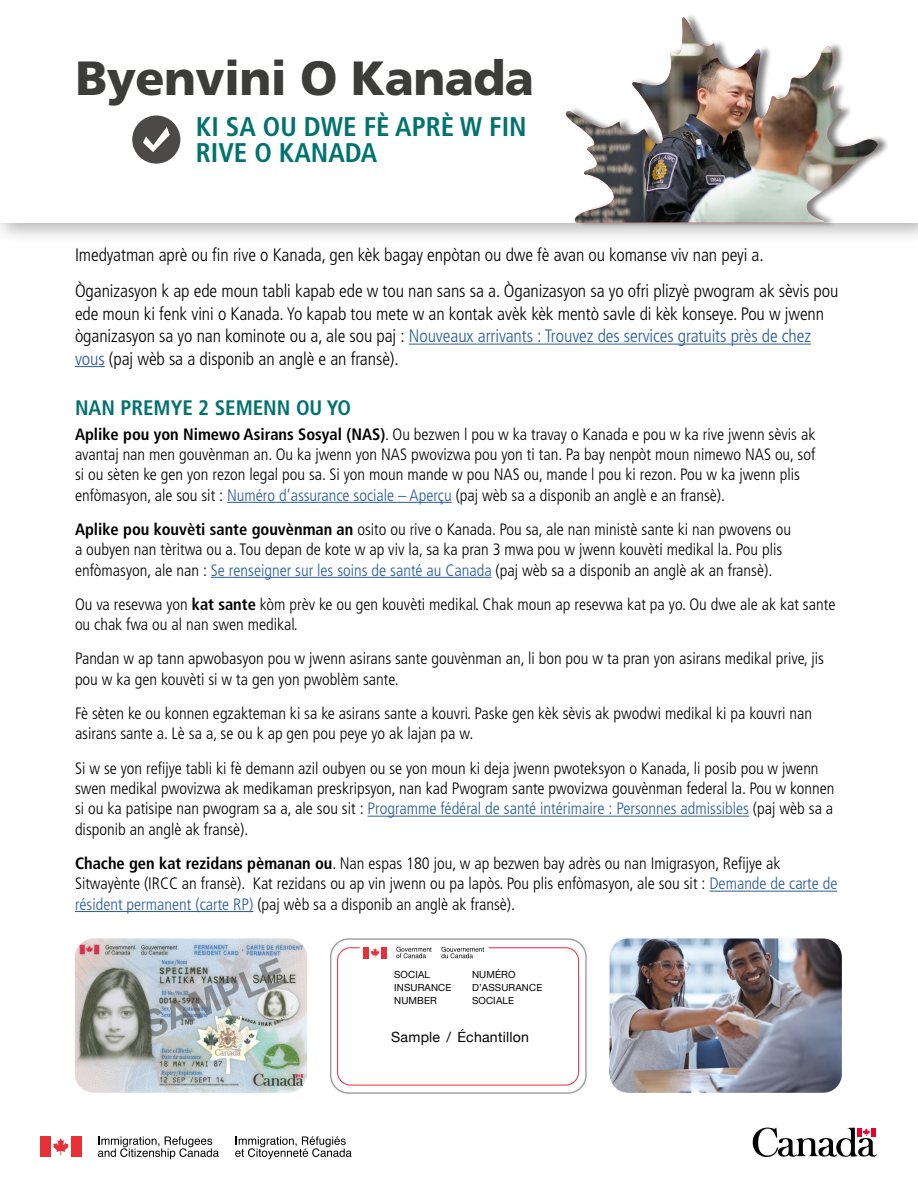
<style>
.page{position:relative;width:918px;height:1188px;background:#fff}
.page>*{position:absolute;margin:0;border:0;box-sizing:border-box;transform-origin:0 0}
.t1{font:900 48px "Frutiger LT Pro";letter-spacing:-.015em;color:#3c3c3b}
.t2{font:700 condensed 27px/25.5px "Frutiger LT Pro";color:#00726f}
.t3{font:700 condensed 21px "Frutiger LT Pro";color:#00726f}
.t4{font:300 condensed 18px/22.5px "Frutiger LT Pro";letter-spacing:-.005em;color:#000}
.t5{font:300 condensed 16.5px/20.4px "Frutiger LT Pro";color:#000}
.t6{font:14.1px "Helvetica Neue";letter-spacing:.015em;color:#000}
.t7{font:9.75px/13px "Helvetica Neue";letter-spacing:.015em;color:#000}
.s1{color:#275b9b}
.s2{font-weight:700}
</style>
<div class="page">
<div style="left:0;top:0;width:918px;height:245px;background:#000;opacity:.3"></div>
<div style="left:0;top:0;width:918px;height:222px;background:#fff"></div>
<hr style="left:409px;top:344px;width:402px;height:1px;background:#275b9b">
<hr style="left:75px;top:366px;width:30px;height:1px;background:#275b9b">
<hr style="left:227px;top:502px;width:225px;height:1px;background:#275b9b">
<hr style="left:211px;top:577px;width:281px;height:1px;background:#275b9b">
<hr style="left:368px;top:816px;width:381px;height:1px;background:#275b9b">
<hr style="left:709px;top:891px;width:128px;height:1px;background:#275b9b">
<hr style="left:75px;top:911px;width:178px;height:1px;background:#275b9b">
<svg style="left:337px;top:947px;width:243px;height:139px"></svg>
<div style="left:330px;top:938px;width:257px;height:156px;border:1px solid #9d9d9c;border-radius:18px"></div>
<img style="left:610px;top:938px;width:232px;height:155px">
<svg style="left:132px;top:116px;width:48px;height:48px"></svg>
<img style="left:75px;top:938px;width:232px;height:155px">
<div style="left:568px;top:13px;width:322px;height:216px;background:#000;opacity:.5"></div>
<svg style="left:568px;top:13px;width:310px;height:4px"></svg>
<img style="left:559px;top:17px;width:319px;height:206px">
<div style="left:40px;top:1136px;width:11px;height:21px;background:#e73137"></div>
<svg style="left:53px;top:1138px;width:16px;height:17px"></svg>
<div style="left:71px;top:1136px;width:10px;height:21px;background:#e73137"></div>
<svg style="left:98px;top:1136px;width:121px;height:23px"></svg>
<svg style="left:235px;top:1136px;width:117px;height:23px"></svg>
<svg style="left:752px;top:1127px;width:125px;height:30px"></svg>
<h1 class="t1" style="left:75px;top:49px;width:460px">Byenvini O Kanada</h1>
<p class="t2" style="left:196px;top:114px;width:332px">KI SA OU DWE FÈ APRÈ W FIN<br>RIVE O KANADA</p>
<p class="t4" style="left:75px;top:244px;width:690px">Imedyatman aprè ou fin rive o Kanada, gen kèk bagay enpòtan ou dwe fè avan ou komanse viv nan peyi a.</p>
<p class="t4" style="left:75px;top:280px;width:765px">Òganizasyon k ap ede moun tabli kapab ede w tou nan sans sa a. Òganizasyon sa yo ofri plizyè pwogram ak sèvis pou ede moun ki fenk vini o Kanada. Yo kapab tou mete w an kontak avèk kèk mentò savle di kèk konseye. Pou w jwenn òganizasyon sa yo nan kominote ou a, ale sou paj : <span class="s1">Nouveaux arrivants : Trouvez des services gratuits près de chez vous</span> (paj wèb sa a disponib an anglè e an fransè).</p>
<h2 class="t3" style="left:75px;top:395px;width:277px">NAN PREMYE 2 SEMENN OU YO</h2>
<p class="t5" style="left:75px;top:424px;width:742px"><span class="s2">Aplike pou yon Nimewo Asirans Sosyal (NAS)</span>. Ou bezwen l pou w ka travay o Kanada e pou w ka rive jwenn sèvis ak avantaj nan men gouvènman an. Ou ka jwenn yon NAS pwovizwa pou yon ti tan. Pa bay nenpòt moun nimewo NAS ou, sof si ou sèten ke gen yon rezon legal pou sa. Si yon moun mande w pou NAS ou, mande l pou ki rezon. Pou w ka jwenn plis enfòmasyon, ale sou sit : <span class="s1">Numéro d’assurance sociale – Aperçu</span> (paj wèb sa a disponib an anglè e an fransè).</p>
<p class="t5" style="left:75px;top:519px;width:717px"><span class="s2">Aplike pou kouvèti sante gouvènman an</span> osito ou rive o Kanada. Pou sa, ale nan ministè sante ki nan pwovens ou a oubyen nan tèritwa ou a. Tou depan de kote w ap viv la, sa ka pran 3 mwa pou w jwenn kouvèti medikal la. Pou plis enfòmasyon, ale nan : <span class="s1">Se renseigner sur les soins de santé au Canada</span> (paj wèb sa a disponib an anglè ak an fransè).</p>
<p class="t5" style="left:75px;top:594px;width:762px">Ou va resevwa yon <span class="s2">kat sante</span> kòm prèv ke ou gen kouvèti medikal. Chak moun ap resevwa kat pa yo. Ou dwe ale ak kat sante ou chak fwa ou al nan swen medikal.</p>
<p class="t5" style="left:75px;top:649px;width:751px">Pandan w ap tann apwobasyon pou w jwenn asirans sante gouvènman an, li bon pou w ta pran yon asirans medikal prive, jis pou w ka gen kouvèti si w ta gen yon pwoblèm sante.</p>
<p class="t5" style="left:75px;top:703px;width:739px">Fè sèten ke ou konnen egzakteman ki sa ke asirans sante a kouvri. Paske gen kèk sèvis ak pwodwi medikal ki pa kouvri nan asirans sante a. Lè sa a, se ou k ap gen pou peye yo ak lajan pa w.</p>
<p class="t5" style="left:75px;top:758px;width:761px">Si w se yon refijye tabli ki fè demann azil oubyen ou se yon moun ki deja jwenn pwoteksyon o Kanada, li posib pou w jwenn swen medikal pwovizwa ak medikaman preskripsyon, nan kad Pwogram sante pwovizwa gouvènman federal la. Pou w konnen si ou ka patisipe nan pwogram sa a, ale sou sit : <span class="s1">Programme fédéral de santé intérimaire : Personnes admissibles</span> (paj wèb sa a disponib an anglè ak fransè).</p>
<p class="t5" style="left:75px;top:853px;width:764px"><span class="s2">Chache gen kat rezidans pèmanan ou</span>. Nan espas 180 jou, w ap bezwen bay adrès ou nan Imigrasyon, Refijye ak<br>Sitwayènte (IRCC an fransè). Kat rezidans ou ap vin jwenn ou pa lapòs. Pou plis enfòmasyon, ale sou sit : <span class="s1">Demande de carte de résident permanent (carte RP)</span> (paj wèb sa a disponib an anglè ak fransè).</p>
<p class="t7" style="left:394px;top:969px;width:59px">SOCIAL<br>INSURANCE<br>NUMBER</p>
<p class="t7" style="left:472px;top:969px;width:72px">NUMÉRO<br>D’ASSURANCE<br>SOCIALE</p>
<p class="t6" style="left:391px;top:1027px;width:139px">Sample / Échantillon</p>
</div>
